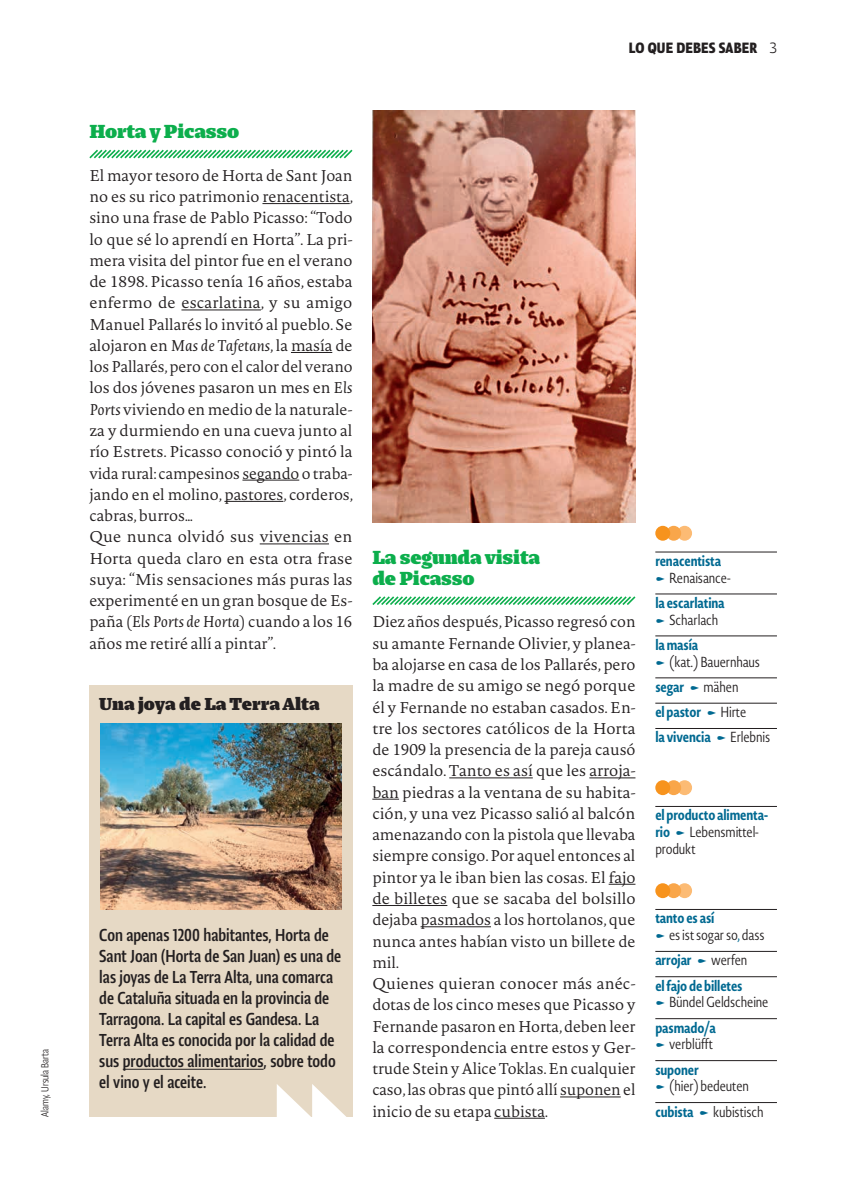
<style>
.page{position:relative;width:844px;height:1191px;background:#fff}
.page>*{position:absolute;margin:0;border:0;box-sizing:border-box;transform-origin:0 0}
.t1{font:900 21px/21.2px "Lumin Display Std";letter-spacing:-.005em;color:#0cae4c}
.t2{font:19.25px/21px "Lumin Sans Cond Std";color:#231f20}
.t3{font:900 19.25px "Lumin Display Std";color:#231f20}
.t4{font:16.62px "Lumin Sans Cond Std Bld";letter-spacing:.01em;color:#231f20}
.t5{font:300 15.4px/21.2px "Novel Pro";letter-spacing:-.005em;color:#231f20}
.t6{font:300 14.35px/16.6px "Novel Sans Cond Pro";letter-spacing:-.01em;color:#231f20}
.t7{font:700 14.35px/16.6px "Novel Sans Cond Glos";letter-spacing:-.01em;color:#006991}
.t8{font:300 11.38px "Lumin Sans Cond Std";color:#231f20}
.s1{font-family:"Lumin Sans Std";font-weight:300}
.s2{font-style:italic}
.s3{color:#006991}
</style>
<div class="page">
<svg style="left:372px;top:596px;width:264px;height:9px"></svg>
<hr style="left:449px;top:777px;width:83px;height:1px;background:#231f20">
<hr style="left:589px;top:777px;width:46px;height:1px;background:#231f20">
<svg style="left:372px;top:798px;width:27px;height:1px"></svg>
<svg style="left:608px;top:884px;width:27px;height:1px"></svg>
<hr style="left:372px;top:905px;width:75px;height:1px;background:#231f20">
<hr style="left:420px;top:926px;width:71px;height:1px;background:#231f20">
<hr style="left:560px;top:1096px;width:60px;height:1px;background:#231f20">
<hr style="left:494px;top:1117px;width:51px;height:1px;background:#231f20">
<div style="left:89px;top:685px;width:263px;height:431px;background:#e6d9c5"></div>
<svg style="left:277px;top:1084px;width:70px;height:33px"></svg>
<hr style="left:123px;top:1068px;width:140px;height:1px;background:#231f20">
<img style="left:100px;top:724px;width:241px;height:185px">
<svg style="left:89px;top:149px;width:264px;height:10px"></svg>
<hr style="left:262px;top:203px;width:87px;height:1px;background:#231f20">
<hr style="left:181px;top:309px;width:80px;height:1px;background:#231f20">
<hr style="left:291px;top:352px;width:41px;height:1px;background:#231f20">
<hr style="left:242px;top:480px;width:57px;height:1px;background:#231f20">
<hr style="left:224px;top:501px;width:59px;height:1px;background:#231f20">
<hr style="left:260px;top:543px;width:69px;height:1px;background:#231f20">
<hr style="left:655px;top:551px;width:121px;height:1px;background:#231f20">
<hr style="left:655px;top:593px;width:121px;height:1px;background:#231f20">
<hr style="left:655px;top:635px;width:121px;height:1px;background:#231f20">
<hr style="left:655px;top:677px;width:121px;height:1px;background:#231f20">
<hr style="left:655px;top:703px;width:121px;height:1px;background:#231f20">
<hr style="left:655px;top:728px;width:121px;height:1px;background:#231f20">
<hr style="left:655px;top:806px;width:121px;height:1px;background:#231f20">
<hr style="left:655px;top:909px;width:121px;height:1px;background:#231f20">
<hr style="left:655px;top:951px;width:121px;height:1px;background:#231f20">
<hr style="left:655px;top:976px;width:121px;height:1px;background:#231f20">
<hr style="left:655px;top:1018px;width:121px;height:1px;background:#231f20">
<hr style="left:655px;top:1060px;width:121px;height:1px;background:#231f20">
<hr style="left:655px;top:1102px;width:121px;height:1px;background:#231f20">
<div style="left:677px;top:526px;width:15px;height:15px;background:#fcbb74;border-radius:50%"></div>
<div style="left:666px;top:526px;width:15px;height:15px;background:#f9a64a;border-radius:50%"></div>
<div style="left:655px;top:526px;width:15px;height:15px;background:#f7931d;border-radius:50%"></div>
<div style="left:677px;top:780px;width:15px;height:15px;background:#fcbb74;border-radius:50%"></div>
<div style="left:666px;top:780px;width:15px;height:15px;background:#f9a64a;border-radius:50%"></div>
<div style="left:655px;top:780px;width:15px;height:15px;background:#f7931d;border-radius:50%"></div>
<div style="left:677px;top:883px;width:15px;height:15px;background:#fcbb74;border-radius:50%"></div>
<div style="left:666px;top:883px;width:15px;height:15px;background:#f9a64a;border-radius:50%"></div>
<div style="left:655px;top:883px;width:15px;height:15px;background:#f7931d;border-radius:50%"></div>
<img style="left:372px;top:110px;width:263px;height:412px">
<p class="t8" style="left:39px;top:1116px;width:69px;rotate:-90deg">Alamy, Ursula Barta</p>
<p class="t4" style="left:628px;top:38px;width:150px">LO QUE DEBES SABER <span class="s1">3</span></p>
<h1 class="t1" style="left:89px;top:120px;width:151px">Horta y Picasso</h1>
<p class="t5" style="left:89px;top:164px;width:265px">El mayor tesoro de Horta de Sant Joan no es su rico patrimonio renacentista, sino una frase de Pablo Picasso: “Todo lo que sé lo aprendí en Horta”. La pri&shy;mera visita del pintor fue en el verano de 1898. Picasso tenía 16 años, estaba enfermo de escarlatina, y su amigo Manuel Pallarés lo invitó al pueblo. Se alojaron en <span class="s2">Mas de Tafetans</span>, la masía de los Pallarés, pero con el calor del verano los dos jóvenes pasaron un mes en <span class="s2">Els Ports</span> viviendo en medio de la naturale&shy;za y durmiendo en una cueva junto al río Estrets. Picasso conoció y pintó la vida rural: campesinos segando o traba&shy;jando en el molino, pastores, corderos, cabras, burros…<br>Que nunca olvidó sus vivencias en Horta queda claro en esta otra frase suya: “Mis sensaciones más puras las experimenté en un gran bosque de Es&shy;paña (<span class="s2">Els Ports de Horta</span>) cuando a los 16 años me retiré allí a pintar”.</p>
<p class="t3" style="left:99px;top:692px;width:222px">Una joya de La Terra Alta</p>
<p class="t2" style="left:99px;top:924px;width:243px">Con apenas 1200 habitantes, Horta de Sant Joan (Horta de San Juan) es una de las joyas de La Terra Alta, una comarca de Cataluña situada en la provincia de Tarragona. La capital es Gandesa. La Terra Alta es conocida por la calidad de sus productos alimentarios, sobre todo el vino y el aceite.</p>
<h1 class="t1" style="left:372px;top:546px;width:169px">La segunda visita de Picasso</h1>
<p class="t5" style="left:372px;top:611px;width:265px">Diez años después, Picasso regresó con su amante Fernande Olivier, y planea&shy;ba alojarse en casa de los Pallarés, pero la madre de su amigo se negó porque él y Fernande no estaban casados. En&shy;tre los sectores católicos de la Horta de 1909 la presencia de la pareja causó escándalo. Tanto es así que les arroja&shy;ban piedras a la ventana de su habita&shy;ción, y una vez Picasso salió al balcón amenazando con la pistola que llevaba siempre consigo. Por aquel entonces al pintor ya le iban bien las cosas. El fajo de billetes que se sacaba del bolsillo dejaba pasmados a los hortolanos, que nunca antes habían visto un billete de mil.<br>Quienes quieran conocer más anéc&shy;dotas de los cinco meses que Picasso y Fernande pasaron en Horta, deben leer la correspondencia entre estos y Ger&shy;trude Stein y Alice Toklas. En cualquier caso, las obras que pintó allí suponen el</p>
<p class="t5" style="left:372px;top:1100px;width:177px">inicio de su etapa cubista.</p>
<p class="t7" style="left:655px;top:552px;width:67px">renacentista</p>
<p class="t6" style="left:669px;top:569px;width:63px">Renaisance-</p>
<p class="t7" style="left:655px;top:594px;width:71px">la escarlatina</p>
<p class="t6" style="left:669px;top:611px;width:51px">Scharlach</p>
<p class="t7" style="left:655px;top:636px;width:44px">la masía</p>
<p class="t6" style="left:669px;top:653px;width:92px">(kat.) Bauernhaus</p>
<p class="t7" style="left:655px;top:678px;width:30px">segar</p>
<p class="t6" style="left:703px;top:678px;width:36px">mähen</p>
<p class="t7" style="left:655px;top:703px;width:47px">el pastor</p>
<p class="t6" style="left:720px;top:703px;width:27px">Hirte</p>
<p class="t7" style="left:655px;top:728px;width:57px">la vivencia</p>
<p class="t6" style="left:730px;top:729px;width:42px">Erlebnis</p>
<p class="t7" style="left:655px;top:806px;width:114px">el producto alimenta&shy;rio</p>
<p class="t6" style="left:655px;top:823px;width:105px;text-indent:34px">Lebensmittel&shy;produkt</p>
<p class="t7" style="left:655px;top:909px;width:61px">tanto es así</p>
<p class="t6" style="left:669px;top:926px;width:97px">es ist sogar so<span class="s3">,</span> dass</p>
<p class="t7" style="left:655px;top:951px;width:38px">arrojar</p>
<p class="t6" style="left:711px;top:952px;width:38px">werfen</p>
<p class="t7" style="left:655px;top:977px;width:89px">el fajo de billetes</p>
<p class="t6" style="left:669px;top:993px;width:101px">Bündel Geldscheine</p>
<p class="t7" style="left:655px;top:1019px;width:62px">pasmado/a</p>
<p class="t6" style="left:669px;top:1035px;width:45px">verblüfft</p>
<p class="t7" style="left:655px;top:1060px;width:45px">suponer</p>
<p class="t6" style="left:669px;top:1077px;width:81px">(hier) bedeuten</p>
<p class="t7" style="left:655px;top:1102px;width:40px">cubista</p>
<p class="t6" style="left:712px;top:1103px;width:52px">kubistisch</p>
</div>
